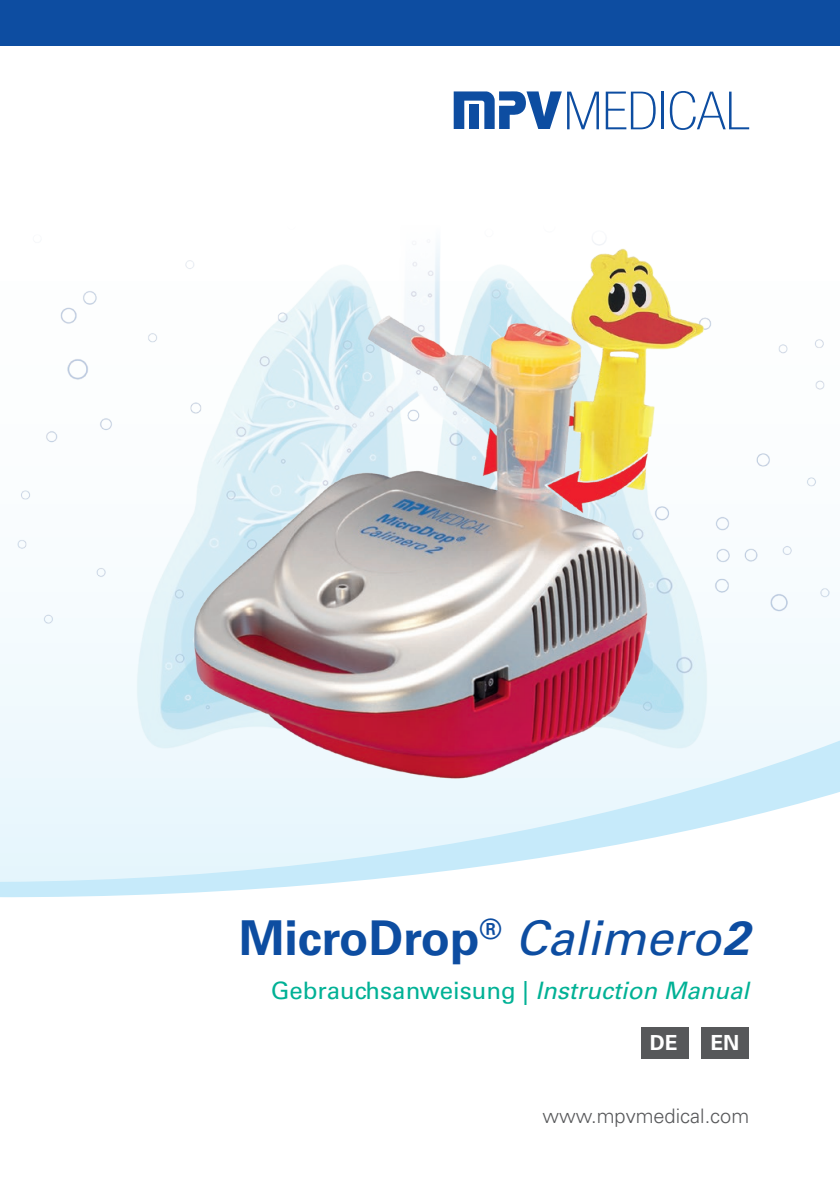
<style>
.page{position:relative;width:840px;height:1191px;background:#fff}
.page>*{position:absolute;margin:0;border:0;box-sizing:border-box;transform-origin:0 0}
.Headline_02{font:700 48px "Univers LT Pro 65";color:#0d4da1}
.t1{font:24px "Univers LT Pro 55 Roman";color:#00b195}
.t2{font:700 20.8px "Univers LT Pro 65";color:#fff}
.t3{font:300 20px "Univers LT Pro 45";color:#57585a}
.s1{font-family:"Univers LT Pro 55";font-weight:400;font-style:italic}
.s2{font-style:italic}
.s3{font-family:"Univers LT Pro 55";font-style:italic}
</style>
<div class="page">
<div style="left:0;top:0;width:839px;height:45px;background:#0d4da1"></div>
<svg style="left:0;top:769px;width:839px;height:290px"></svg>
<img style="left:0;top:239px;width:839px;height:530px">
<svg style="left:605px;top:92px;width:50px;height:37px"></svg>
<hr style="left:661px;top:92px;width:2px;height:37px;background:#0d4da1">
<svg style="left:669px;top:91px;width:79px;height:39px"></svg>
<svg style="left:453px;top:91px;width:145px;height:38px"></svg>
<div style="left:640px;top:1027px;width:48px;height:32px;background:#57585a"></div>
<div style="left:700px;top:1027px;width:48px;height:32px;background:#57585a"></div>
<img style="left:185px;top:243px;width:529px;height:542px">
<p class="Headline_02" style="left:239px;top:904px;width:511px">MicroDrop<sup>®</sup> <span class="s1">Calimero</span><span class="s2">2</span></p>
<p class="t1" style="left:270px;top:974px;width:479px">Gebrauchsanweisung | <span class="s3">Instruction Manual</span></p>
<p class="t2" style="left:649px;top:1027px;width:29px">DE</p>
<p class="t2" style="left:710px;top:1027px;width:30px">EN</p>
<p class="t3" style="left:542px;top:1102px;width:208px">www.mpvmedical.com</p>
</div>
